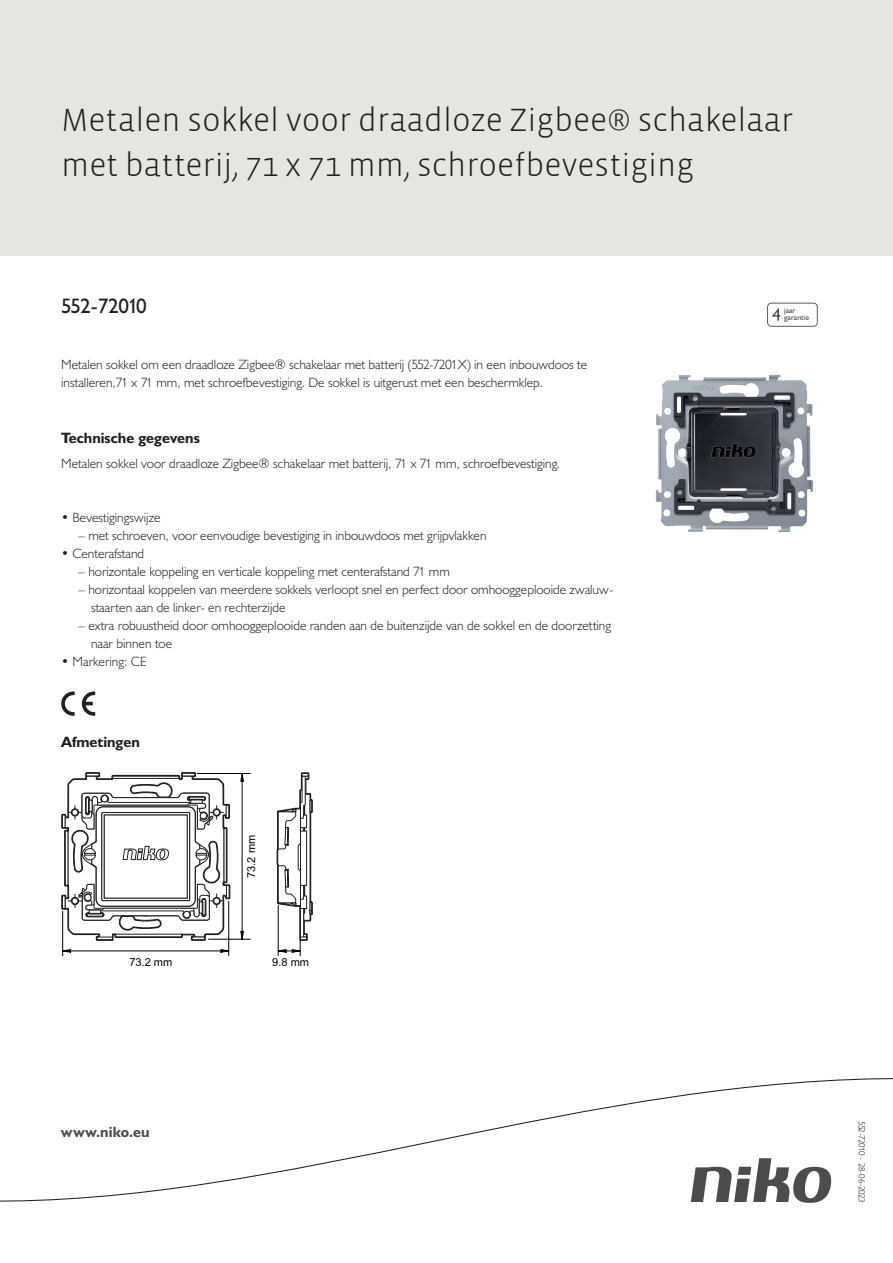
<style>
.page{position:relative;width:893px;height:1263px;background:#fff}
.page>*{position:absolute;margin:0;border:0;box-sizing:border-box;transform-origin:0 0}
.Title_datasheets{font:300 33px/45px "Vista Sans";color:#231f20}
.Article_number{font:21px "Humanist 521 BT";letter-spacing:-.045em;color:#231f20}
.Titles_parts{font:700 15px "Humanist 521 BT";color:#231f20}
.titel_afbeelding{font:700 15px "Humanist 521 BT";letter-spacing:.005em;color:#4b4c4d}
.USP_Bullets_level_2{font:300 13.5px/18px "Humanist 521 BT";color:#231f20}
.Platte_tekst_CAB{font:300 13.5px/18px "Humanist 521 BT";color:#231f20}
.USP_Bullets{font:300 13.5px "Humanist 521 BT";color:#231f20}
.t1{font:11.1px "Arial";color:#000001}
.Revision{font:300 9px "Humanist 521 BT";letter-spacing:-.05em;color:#231f20}
.t2{font:7.8px/7.8px "Humanist 521 BT";color:#4b4c4d}
</style>
<div class="page">
<div style="left:0;top:0;width:893px;height:255px;background:#e6e6e0"></div>
<svg style="left:82px;top:691px;width:13px;height:25px"></svg>
<svg style="left:61px;top:691px;width:14px;height:25px"></svg>
<svg style="left:276px;top:772px;width:37px;height:184px"></svg>
<svg style="left:61px;top:772px;width:190px;height:184px"></svg>
<svg style="left:767px;top:303px;width:51px;height:24px"></svg>
<svg style="left:0;top:1078px;width:893px;height:125px"></svg>
<img style="left:655px;top:374px;width:158px;height:158px">
<p class="Title_datasheets" style="left:61px;top:98px;width:734px">Metalen sokkel voor draadloze Zigbee® schakelaar met batterij, 71 x 71 mm, schroefbevestiging</p>
<p class="Article_number" style="left:61px;top:293px;width:87px">552-72010</p>
<p class="Platte_tekst_CAB" style="left:61px;top:355px;width:528px">Metalen sokkel om een draadloze Zigbee® schakelaar met batterij (552-7201X) in een inbouwdoos te installeren,71 x 71 mm, met schroefbevestiging. De sokkel is uitgerust met een beschermklep.</p>
<p class="Titles_parts" style="left:61px;top:429px;width:140px">Technische gegevens</p>
<p class="Platte_tekst_CAB" style="left:61px;top:454px;width:501px">Metalen sokkel voor draadloze Zigbee® schakelaar met batterij, 71 x 71 mm, schroefbevestiging.</p>
<p class="USP_Bullets" style="left:61px;top:509px;width:101px">• Bevestigingswijze</p>
<p class="USP_Bullets_level_2" style="left:78px;top:526px;width:410px">– met schroeven, voor eenvoudige bevestiging in inbouwdoos met grijpvlakken</p>
<p class="USP_Bullets" style="left:61px;top:545px;width:85px">• Centerafstand</p>
<p class="USP_Bullets_level_2" style="left:78px;top:562px;width:373px">– horizontale koppeling en verticale koppeling met centerafstand 71 mm</p>
<p class="USP_Bullets_level_2" style="left:91px;top:580px;width:524px;text-indent:-13px">– horizontaal koppelen van meerdere sokkels verloopt snel en perfect door omhooggeplooide zwaluw&shy;staarten aan de linker- en rechterzijde</p>
<p class="USP_Bullets_level_2" style="left:91px;top:616px;width:522px;text-indent:-13px">– extra robuustheid door omhooggeplooide randen aan de buitenzijde van de sokkel en de doorzetting naar binnen toe</p>
<p class="USP_Bullets" style="left:61px;top:653px;width:87px">• Markering: CE</p>
<p class="Titles_parts" style="left:61px;top:733px;width:80px">Afmetingen</p>
<p class="t1" style="left:244px;top:878px;width:45px;rotate:-90deg">73.2 mm</p>
<p class="t1" style="left:129px;top:955px;width:45px">73.2 mm</p>
<p class="t1" style="left:272px;top:955px;width:38px">9.8 mm</p>
<p class="t2" style="left:784px;top:306px;width:27px">jaar garantie</p>
<p class="titel_afbeelding" style="left:61px;top:1122px;width:90px">www.niko.eu</p>
<p class="Revision" style="left:868px;top:1121px;width:84px;rotate:90deg">552-72010 - 28-06-2023</p>
</div>
